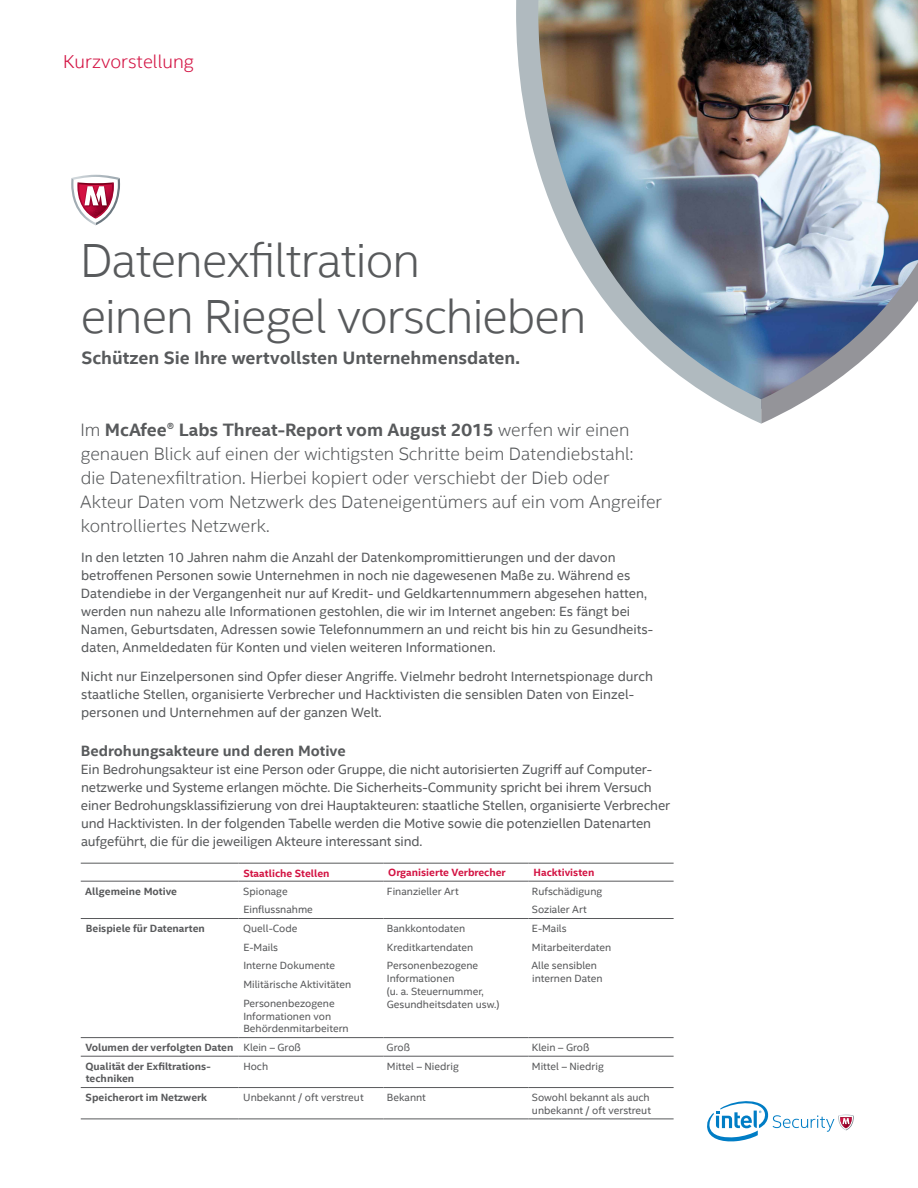
<style>
.page{position:relative;width:918px;height:1188px;background:#fff}
.page>*{position:absolute;margin:0;border:0;box-sizing:border-box;transform-origin:0 0}
.t1{font:300 48px/55.5px "Intel Clear";letter-spacing:-.02em;color:#585a5c}
.t2{font:300 18.75px "Intel Clear";color:#d31242}
.t3{font:300 18px/24px "Intel Clear";color:#585a5c}
.t4{font:700 18px "Intel Clear";color:#585a5c}
.t5{font:700 15px "Intel Clear";color:#585a5c}
.t6{font:13.5px/18px "Intel Clear";color:#585a5c}
.t7{font:10.5px/18.8px "Intel Clear";color:#58595b}
.t8{font:700 10.5px/12.8px "Intel Clear";color:#58595b}
.t9{font:700 10.5px "Intel Clear";color:#d31242}
.s1{font-weight:700}
.s2{font-weight:400}
</style>
<div class="page">
<svg style="left:707px;top:1101px;width:147px;height:40px"></svg>
<svg style="left:71px;top:175px;width:49px;height:50px"></svg>
<hr style="left:81px;top:918px;width:158px;height:1px;background:#58595b">
<hr style="left:238px;top:918px;width:146px;height:1px;background:#58595b">
<hr style="left:384px;top:918px;width:145px;height:1px;background:#58595b">
<hr style="left:384px;top:1037px;width:145px;height:1px;background:#58595b">
<hr style="left:529px;top:1037px;width:145px;height:1px;background:#58595b">
<hr style="left:81px;top:1056px;width:158px;height:1px;background:#58595b">
<hr style="left:238px;top:1056px;width:146px;height:1px;background:#58595b">
<hr style="left:384px;top:1056px;width:145px;height:1px;background:#58595b">
<hr style="left:529px;top:1056px;width:145px;height:1px;background:#58595b">
<hr style="left:81px;top:1087px;width:158px;height:1px;background:#58595b">
<hr style="left:238px;top:1087px;width:146px;height:1px;background:#58595b">
<hr style="left:384px;top:1087px;width:145px;height:1px;background:#58595b">
<hr style="left:529px;top:1087px;width:145px;height:1px;background:#58595b">
<hr style="left:81px;top:1119px;width:158px;height:1px;background:#58595b">
<hr style="left:238px;top:1119px;width:146px;height:1px;background:#58595b">
<hr style="left:384px;top:1119px;width:145px;height:1px;background:#58595b">
<hr style="left:529px;top:1119px;width:145px;height:1px;background:#58595b">
<hr style="left:529px;top:918px;width:145px;height:1px;background:#58595b">
<hr style="left:81px;top:863px;width:158px;height:1px;background:#58595b">
<hr style="left:238px;top:863px;width:146px;height:1px;background:#58595b">
<hr style="left:384px;top:863px;width:145px;height:1px;background:#58595b">
<hr style="left:529px;top:863px;width:145px;height:1px;background:#58595b">
<hr style="left:384px;top:881px;width:145px;height:1px;background:#58595b">
<hr style="left:529px;top:881px;width:145px;height:1px;background:#58595b">
<hr style="left:81px;top:881px;width:158px;height:1px;background:#58595b">
<hr style="left:238px;top:881px;width:146px;height:1px;background:#58595b">
<hr style="left:81px;top:1037px;width:158px;height:1px;background:#58595b">
<hr style="left:238px;top:1037px;width:146px;height:1px;background:#58595b">
<img style="left:761px;top:0;width:157px;height:424px">
<img style="left:516px;top:0;width:245px;height:424px">
<h2 class="t2" style="left:63px;top:49px;width:132px">Kurzvorstellung</h2>
<h1 class="t1" style="left:80px;top:231px;width:508px">Datenexfiltration<br>einen Riegel vorschieben</h1>
<h3 class="t4" style="left:81px;top:346px;width:440px">Schützen Sie Ihre wertvollsten Unternehmensdaten.</h3>
<p class="t3" style="left:80px;top:417px;width:583px">Im <span class="s1">McAfee® Labs Threat-Report vom August 2015</span> werfen wir einen genauen Blick auf einen der wichtigsten Schritte beim Datendiebstahl:<br>die Datenexfiltration. Hierbei kopiert oder verschiebt der Dieb oder Akteur Daten vom Netzwerk des Dateneigentümers auf ein vom Angreifer kontrolliertes Netzwerk.</p>
<p class="t6" style="left:81px;top:548px;width:573px">In den letzten 10 Jahren nahm die Anzahl der Datenkompromittierungen und der davon betroffenen Personen sowie Unternehmen in noch nie dagewesenen Maße zu. Während es Datendiebe in der Vergangenheit nur auf Kredit- und Geldkartennummern abgesehen hatten, werden nun nahezu alle Informationen gestohlen, die wir im Internet angeben: Es fängt bei Namen, Geburtsdaten, Adressen sowie Telefonnummern an und reicht bis hin zu Gesundheits&shy;daten, Anmeldedaten für Konten und vielen weiteren Informationen.</p>
<p class="t6" style="left:81px;top:667px;width:574px">Nicht nur Einzelpersonen sind Opfer dieser Angriffe. Vielmehr bedroht Internetspionage durch staatliche Stellen, organisierte Verbrecher und Hacktivisten die sensiblen Daten von Einzel&shy;personen und Unternehmen auf der ganzen Welt.</p>
<p class="t5" style="left:81px;top:740px;width:266px">Bedrohungsakteure und deren Motive</p>
<p class="t6" style="left:81px;top:760px;width:591px">Ein Bedrohungsakteur ist eine Person oder Gruppe, die nicht autorisierten Zugriff auf Computer&shy;netzwerke und Systeme erlangen möchte. Die Sicherheits-Community spricht bei ihrem Versuch einer Bedrohungsklassifizierung von drei Hauptakteuren: staatliche Stellen, organisierte Verbrecher und Hacktivisten. In der folgenden Tabelle werden die Motive sowie die potenziellen Datenarten aufgeführt, die für die jeweiligen Akteure interessant sind.</p>
<p class="t9" style="left:243px;top:866px;width:88px">Staatliche Stellen</p>
<p class="t9" style="left:388px;top:865px;width:119px">Organisierte Verbrecher</p>
<p class="t9" style="left:534px;top:865px;width:62px">Hacktivisten</p>
<p class="t8" style="left:85px;top:884px;width:93px">Allgemeine Motive</p>
<p class="t7" style="left:243px;top:881px;width:71px">Spionage<br>Einflussnahme</p>
<p class="t7" style="left:387px;top:881px;width:73px">Finanzieller Art</p>
<p class="t7" style="left:532px;top:881px;width:72px">Rufschädigung<br>Sozialer Art</p>
<p class="t8" style="left:86px;top:922px;width:121px">Beispiele für Datenarten</p>
<p class="t7" style="left:243px;top:918px;width:110px">Quell-Code<br>E-Mails<br>Interne Dokumente<br>Militärische Aktivitäten<br>Personenbezogene</p>
<p class="t7" style="left:243px;top:1009px;width:107px;line-height:12.8px">Informationen von<br>Behördenmitarbeitern</p>
<p class="t7" style="left:387px;top:919px;width:93px">Bankkontodaten<br>Kreditkartendaten<br>Personenbezogene</p>
<p class="t7" style="left:387px;top:972px;width:114px;line-height:12.8px">Informationen<br>(u. a. Steuernummer,<br>Gesundheitsdaten usw.)</p>
<p class="t7" style="left:531px;top:919px;width:82px">E-Mails<br>Mitarbeiterdaten<br>Alle sensiblen</p>
<p class="t7" style="left:532px;top:969px;width:72px">internen Daten</p>
<p class="t8" style="left:85px;top:1041px;width:217px">Volumen der verfolgten Daten <span class="s2">Klein – Groß</span></p>
<p class="t7" style="left:387px;top:1038px;width:25px">Groß</p>
<p class="t7" style="left:532px;top:1038px;width:59px">Klein – Groß</p>
<p class="t8" style="left:85px;top:1059px;width:127px">Qualität der Exfiltrations&shy;techniken</p>
<p class="t7" style="left:243px;top:1056px;width:26px">Hoch</p>
<p class="t7" style="left:387px;top:1056px;width:73px">Mittel – Niedrig</p>
<p class="t7" style="left:532px;top:1056px;width:73px">Mittel – Niedrig</p>
<p class="t8" style="left:86px;top:1091px;width:123px">Speicherort im Netzwerk</p>
<p class="t7" style="left:243px;top:1088px;width:122px">Unbekannt / oft verstreut</p>
<p class="t7" style="left:387px;top:1088px;width:41px">Bekannt</p>
<p class="t7" style="left:532px;top:1091px;width:121px;line-height:12.8px">Sowohl bekannt als auch unbekannt / oft verstreut</p>
</div>
